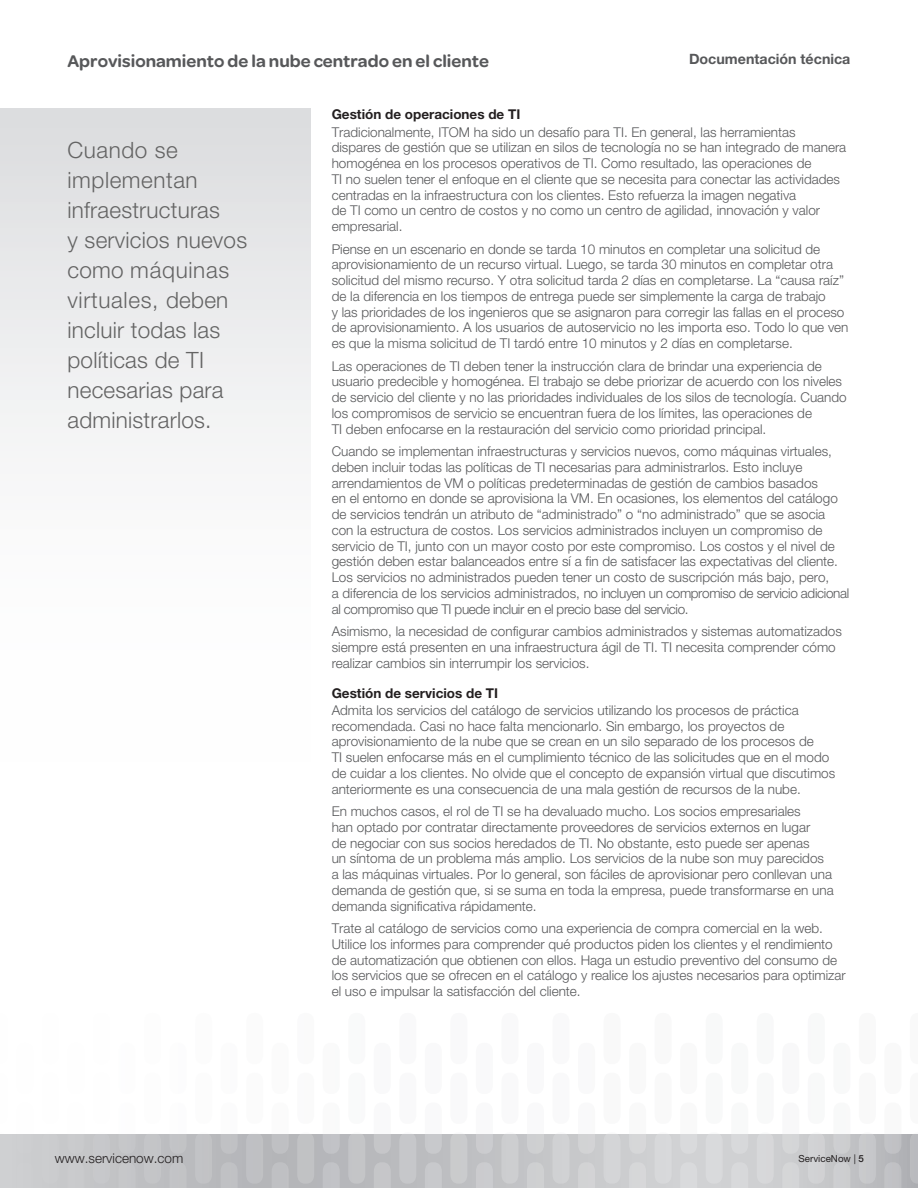
<style>
.page{position:relative;width:918px;height:1188px;background:#fff}
.page>*{position:absolute;margin:0;border:0;box-sizing:border-box;transform-origin:0 0}
.t1{font:300 22.5px/30px "Helvetica Neue LT Std";letter-spacing:.01em;color:#646464}
.t2{font:600 18px "Omnes";color:#57585a}
.t3{font:700 14.25px "Helvetica Neue LT Std";color:#57585a}
.t4{font:300 13.5px/15.8px "Helvetica Neue LT Std";color:#57585a}
.t5{font:700 13.5px "Helvetica Neue LT Std";color:#231f20}
.t6{font:300 13.5px "Helvetica Neue LT Std";color:#231f20}
.t7{font:9.75px "Helvetica Neue LT Std";color:#231f20}
.s1{font-weight:500}
</style>
<div class="page">
<svg style="left:0;top:1134px;width:918px;height:54px;background:#c1c2c5"></svg>
<svg style="left:0;top:1134px;width:8px;height:50px"></svg>
<svg style="left:42px;top:1134px;width:17px;height:50px"></svg>
<svg style="left:93px;top:1134px;width:17px;height:50px"></svg>
<svg style="left:144px;top:1134px;width:17px;height:50px"></svg>
<svg style="left:195px;top:1134px;width:17px;height:50px"></svg>
<svg style="left:246px;top:1134px;width:17px;height:50px"></svg>
<svg style="left:297px;top:1134px;width:17px;height:50px"></svg>
<svg style="left:348px;top:1134px;width:17px;height:50px"></svg>
<svg style="left:399px;top:1134px;width:17px;height:50px"></svg>
<svg style="left:450px;top:1134px;width:17px;height:50px"></svg>
<svg style="left:501px;top:1134px;width:17px;height:50px"></svg>
<svg style="left:553px;top:1134px;width:17px;height:50px"></svg>
<svg style="left:604px;top:1134px;width:17px;height:50px"></svg>
<svg style="left:655px;top:1134px;width:17px;height:50px"></svg>
<svg style="left:706px;top:1134px;width:17px;height:50px"></svg>
<svg style="left:757px;top:1134px;width:17px;height:50px"></svg>
<svg style="left:808px;top:1134px;width:17px;height:50px"></svg>
<svg style="left:859px;top:1134px;width:17px;height:50px"></svg>
<svg style="left:910px;top:1134px;width:8px;height:50px"></svg>
<svg style="left:16px;top:1134px;width:17px;height:20px"></svg>
<svg style="left:67px;top:1134px;width:17px;height:20px"></svg>
<svg style="left:118px;top:1134px;width:18px;height:20px"></svg>
<svg style="left:170px;top:1134px;width:17px;height:20px"></svg>
<svg style="left:221px;top:1134px;width:17px;height:20px"></svg>
<svg style="left:272px;top:1134px;width:17px;height:20px"></svg>
<svg style="left:323px;top:1134px;width:17px;height:20px"></svg>
<svg style="left:374px;top:1134px;width:17px;height:20px"></svg>
<svg style="left:425px;top:1134px;width:17px;height:20px"></svg>
<svg style="left:476px;top:1134px;width:17px;height:20px"></svg>
<svg style="left:527px;top:1134px;width:17px;height:20px"></svg>
<svg style="left:578px;top:1134px;width:17px;height:20px"></svg>
<svg style="left:629px;top:1134px;width:17px;height:20px"></svg>
<svg style="left:680px;top:1134px;width:17px;height:20px"></svg>
<svg style="left:731px;top:1134px;width:17px;height:20px"></svg>
<svg style="left:782px;top:1134px;width:17px;height:20px"></svg>
<svg style="left:833px;top:1134px;width:17px;height:20px"></svg>
<svg style="left:884px;top:1134px;width:17px;height:20px"></svg>
<svg style="left:16px;top:1162px;width:17px;height:26px"></svg>
<svg style="left:67px;top:1162px;width:17px;height:26px"></svg>
<svg style="left:118px;top:1162px;width:18px;height:26px"></svg>
<svg style="left:170px;top:1162px;width:17px;height:26px"></svg>
<svg style="left:221px;top:1162px;width:17px;height:26px"></svg>
<svg style="left:272px;top:1162px;width:17px;height:26px"></svg>
<svg style="left:323px;top:1162px;width:17px;height:26px"></svg>
<svg style="left:374px;top:1162px;width:17px;height:26px"></svg>
<svg style="left:425px;top:1162px;width:17px;height:26px"></svg>
<svg style="left:476px;top:1162px;width:17px;height:26px"></svg>
<svg style="left:527px;top:1162px;width:17px;height:26px"></svg>
<svg style="left:578px;top:1162px;width:17px;height:26px"></svg>
<svg style="left:629px;top:1162px;width:17px;height:26px"></svg>
<svg style="left:680px;top:1162px;width:17px;height:26px"></svg>
<svg style="left:731px;top:1162px;width:17px;height:26px"></svg>
<svg style="left:782px;top:1162px;width:17px;height:26px"></svg>
<svg style="left:833px;top:1162px;width:17px;height:26px"></svg>
<svg style="left:884px;top:1162px;width:17px;height:26px"></svg>
<div style="left:0;top:109px;width:311px;height:745px;background:linear-gradient(to bottom,#e0e1e3,#fff)"></div>
<h2 class="t2" style="left:68px;top:50px;width:423px">Aprovisionamiento de la nube centrado en el cliente</h2>
<p class="t3" style="left:689px;top:50px;width:163px">Documentación técnica</p>
<p class="t5" style="left:332px;top:106px;width:190px">Gestión de operaciones de TI</p>
<p class="t4" style="left:332px;top:124px;width:516px">Tradicionalmente, ITOM ha sido un desafío para TI. En general, las herramientas dispares de gestión que se utilizan en silos de tecnología no se han integrado de manera homogénea en los procesos operativos de TI. Como resultado, las operaciones de<br>TI no suelen tener el enfoque en el cliente que se necesita para conectar las actividades centradas en la infraestructura con los clientes. Esto refuerza la imagen negativa<br>de TI como un centro de costos y no como un centro de agilidad, innovación y valor empresarial.</p>
<p class="t4" style="left:332px;top:241px;width:518px">Piense en un escenario en donde se tarda 10 minutos en completar una solicitud de aprovisionamiento de un recurso virtual. Luego, se tarda 30 minutos en completar otra solicitud del mismo recurso. Y otra solicitud tarda 2 días en completarse. La “causa raíz” de la diferencia en los tiempos de entrega puede ser simplemente la carga de trabajo<br>y las prioridades de los ingenieros que se asignaron para corregir las fallas en el proceso de aprovisionamiento. A los usuarios de autoservicio no les importa eso. Todo lo que ven es que la misma solicitud de TI tardó entre 10 minutos y 2 días en completarse.</p>
<p class="t4" style="left:332px;top:358px;width:517px">Las operaciones de TI deben tener la instrucción clara de brindar una experiencia de usuario predecible y homogénea. El trabajo se debe priorizar de acuerdo con los niveles de servicio del cliente y no las prioridades individuales de los silos de tecnología. Cuando los compromisos de servicio se encuentran fuera de los límites, las operaciones de<br>TI deben enfocarse en la restauración del servicio como prioridad principal.</p>
<p class="t4" style="left:332px;top:443px;width:519px">Cuando se implementan infraestructuras y servicios nuevos, como máquinas virtuales, deben incluir todas las políticas de TI necesarias para administrarlos. Esto incluye arrendamientos de VM o políticas predeterminadas de gestión de cambios basados<br>en el entorno en donde se aprovisiona la VM. En ocasiones, los elementos del catálogo de servicios tendrán un atributo de “administrado” o “no administrado” que se asocia con la estructura de costos. Los servicios administrados incluyen un compromiso de servicio de TI, junto con un mayor costo por este compromiso. Los costos y el nivel de gestión deben estar balanceados entre sí a fin de satisfacer las expectativas del cliente.<br>Los servicios no administrados pueden tener un costo de suscripción más bajo, pero,<br>a diferencia de los servicios administrados, no incluyen un compromiso de servicio adicional al compromiso que TI puede incluir en el precio base del servicio.</p>
<p class="t4" style="left:332px;top:623px;width:512px">Asimismo, la necesidad de configurar cambios administrados y sistemas automatizados siempre está presenten en una infraestructura ágil de TI. TI necesita comprender cómo realizar cambios sin interrumpir los servicios.</p>
<p class="t5" style="left:332px;top:684px;width:168px">Gestión de servicios de TI</p>
<p class="t4" style="left:332px;top:702px;width:505px">Admita los servicios del catálogo de servicios utilizando los procesos de práctica recomendada. Casi no hace falta mencionarlo. Sin embargo, los proyectos de aprovisionamiento de la nube que se crean en un silo separado de los procesos de<br>TI suelen enfocarse más en el cumplimiento técnico de las solicitudes que en el modo de cuidar a los clientes. No olvide que el concepto de expansión virtual que discutimos anteriormente es una consecuencia de una mala gestión de recursos de la nube.</p>
<p class="t4" style="left:332px;top:803px;width:504px">En muchos casos, el rol de TI se ha devaluado mucho. Los socios empresariales<br>han optado por contratar directamente proveedores de servicios externos en lugar<br>de negociar con sus socios heredados de TI. No obstante, esto puede ser apenas<br>un síntoma de un problema más amplio. Los servicios de la nube son muy parecidos a las máquinas virtuales. Por lo general, son fáciles de aprovisionar pero conllevan una demanda de gestión que, si se suma en toda la empresa, puede transformarse en una demanda significativa rápidamente.</p>
<p class="t4" style="left:332px;top:920px;width:516px">Trate al catálogo de servicios como una experiencia de compra comercial en la web.<br>Utilice los informes para comprender qué productos piden los clientes y el rendimiento de automatización que obtienen con ellos. Haga un estudio preventivo del consumo de los servicios que se ofrecen en el catálogo y realice los ajustes necesarios para optimizar el uso e impulsar la satisfacción del cliente.</p>
<h1 class="t1" style="left:68px;top:135px;width:181px">Cuando se implementan infraestructuras<br>y servicios nuevos como máquinas virtuales, deben incluir todas las políticas de TI necesarias para administrarlos.</h1>
<p class="t6" style="left:55px;top:1150px;width:130px">www.servicenow.com</p>
<p class="t7" style="left:799px;top:1153px;width:67px">ServiceNow | <span class="s1">5</span></p>
</div>
